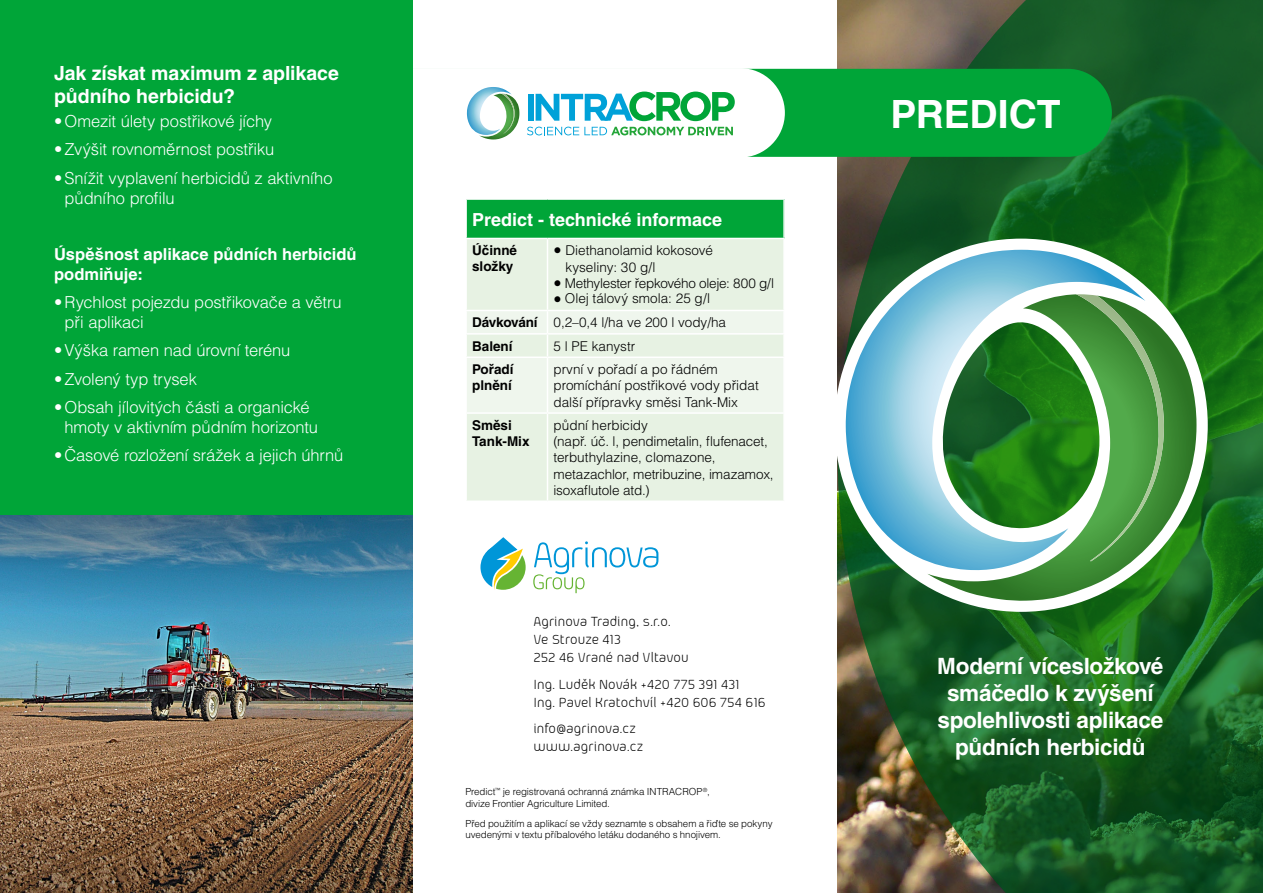
<style>
.page{position:relative;width:1263px;height:893px;background:#fff}
.page>*{position:absolute;margin:0;border:0;box-sizing:border-box;transform-origin:0 0}
.t1{font:700 39px "Helvetica CE";color:#fff}
.t2{font:700 22.5px/27px "Helvetica CE";letter-spacing:-.015em;color:#fff;text-align:center}
.t3{font:700 19.5px/23.4px "Helvetica CE";letter-spacing:-.005em;color:#fff}
.t4{font:700 18px "Helvetica CE";color:#fff}
.t5{font:300 16.5px/19.8px "Helvetica CE";letter-spacing:-.01em;color:#fff}
.t6{font:700 16.5px/19.8px "Helvetica CE";color:#fff}
.t7{font:15px/18px "Aeroportal";letter-spacing:.005em;color:#000}
.t8{font:300 13.5px/16.2px "Helvetica CE";color:#000}
.t9{font:700 13.5px/16.2px "Helvetica CE";color:#000}
.t10{font:300 13.5px "Helvetica CE";letter-spacing:-.02em;color:#000}
.t11{font:300 9.75px/11.7px "Helvetica CE";letter-spacing:-.01em;color:#000}
.s1{font-family:"Calibri";font-weight:400}
.s2{font-weight:700}
</style>
<div class="page">
<svg style="left:838px;top:0;width:425px;height:893px;background:#255f28"></svg>
<svg style="left:837px;top:239px;width:371px;height:373px"></svg>
<svg style="left:927px;top:294px;width:269px;height:307px"></svg>
<svg style="left:1145px;top:264px;width:20px;height:297px;background:#63a15a"></svg>
<svg style="left:846px;top:250px;width:299px;height:321px"></svg>
<div style="left:785px;top:69px;width:327px;height:88px;background:#00a538"></div>
<svg style="left:412px;top:68px;width:373px;height:90px"></svg>
<div style="left:0;top:0;width:412px;height:893px;background:#00a538"></div>
<div style="left:466px;top:199px;width:318px;height:39px;background:#00a538"></div>
<div style="left:467px;top:239px;width:316px;height:261px;background:#e7f2e3"></div>
<hr style="left:465px;top:198px;width:82px;height:2px;background:#fff">
<hr style="left:465px;top:200px;width:2px;height:38px;background:#fff">
<hr style="left:547px;top:198px;width:238px;height:2px;background:#fff">
<hr style="left:783px;top:200px;width:2px;height:38px;background:#fff">
<hr style="left:547px;top:239px;width:1px;height:71px;background:#fff">
<svg style="left:467px;top:310px;width:316px;height:102px;background:#edf5eb"></svg>
<hr style="left:465px;top:356px;width:82px;height:2px;background:#fff">
<hr style="left:547px;top:356px;width:238px;height:2px;background:#fff">
<hr style="left:547px;top:358px;width:1px;height:54px;background:#fff">
<hr style="left:465px;top:412px;width:82px;height:2px;background:#fff">
<hr style="left:547px;top:412px;width:238px;height:2px;background:#fff">
<hr style="left:547px;top:414px;width:1px;height:86px;background:#fff">
<svg style="left:480px;top:537px;width:46px;height:53px"></svg>
<svg style="left:533px;top:541px;width:125px;height:52px"></svg>
<div style="left:452px;top:73px;width:80px;height:80px;background:#fff;border-radius:50%"></div>
<svg style="left:527px;top:127px;width:206px;height:8px"></svg>
<div style="left:528px;top:94px;width:6px;height:27px;background:#00a1d8"></div>
<svg style="left:536px;top:92px;width:199px;height:29px"></svg>
<svg style="left:467px;top:87px;width:52px;height:52px"></svg>
<img style="left:0;top:515px;width:412px;height:378px">
<h3 class="t3" style="left:54px;top:61px;width:286px">Jak získat maximum z aplikace půdního herbicidu?</h3>
<p class="t5" style="left:54px;top:111px;width:220px">• Omezit úlety postřikové jíchy</p>
<p class="t5" style="left:54px;top:140px;width:222px">• Zvýšit rovnoměrnost postřiku</p>
<p class="t5" style="left:64px;top:168px;width:270px;text-indent:-10px">• Snížit vyplavení herbicidů z aktivního půdního profilu</p>
<p class="t6" style="left:54px;top:244px;width:304px">Úspěšnost aplikace půdních herbicidů podmiňuje:</p>
<p class="t5" style="left:64px;top:293px;width:279px;text-indent:-10px">• Rychlost pojezdu postřikovače a větru při aplikaci</p>
<p class="t5" style="left:54px;top:341px;width:238px">• Výška ramen nad úrovní terénu</p>
<p class="t5" style="left:54px;top:369px;width:144px">• Zvolený typ trysek</p>
<p class="t5" style="left:64px;top:397px;width:255px;text-indent:-10px">• Obsah jílovitých části a organické hmoty v aktivním půdním horizontu</p>
<p class="t5" style="left:54px;top:445px;width:291px">• Časové rozložení srážek a jejich úhrnů</p>
<h3 class="t4" style="left:472px;top:209px;width:252px">Predict - technické informace</h3>
<p class="t9" style="left:472px;top:242px;width:47px">Účinné složky</p>
<p class="t8" style="left:565px;top:243px;width:149px;text-indent:-12px"><span class="s1">●</span> Diethanolamid kokosové kyseliny: 30 g/l</p>
<p class="t10" style="left:553px;top:275px;width:222px"><span class="s1">●</span> Methylester řepkového oleje: 800 g/l</p>
<p class="t8" style="left:472px;top:286px;width:255px;line-height:24.6px;text-indent:81px"><span class="s1">●</span> Olej tálový smola: 25 g/l<br><span class="s2">Dávkování</span> 0,2–0,4 l/ha ve 200 l vody/ha</p>
<p class="t9" style="left:472px;top:338px;width:42px">Balení</p>
<p class="t8" style="left:553px;top:338px;width:83px">5 l PE kanystr</p>
<p class="t9" style="left:472px;top:361px;width:43px">Pořadí plnění</p>
<p class="t8" style="left:553px;top:361px;width:207px">první v pořadí a po řádném promíchání postřikové vody přidat další přípravky směsi Tank-Mix</p>
<p class="t9" style="left:472px;top:417px;width:59px">Směsi<br>Tank-Mix</p>
<p class="t8" style="left:553px;top:417px;width:222px">půdní herbicidy<br>(např. úč. l, pendimetalin, flufenacet, terbuthylazine, clomazone, metazachlor, metribuzine, imazamox, isoxaflutole atd.)</p>
<p class="t7" style="left:533px;top:613px;width:157px">Agrinova Trading, s.r.o.<br>Ve Strouze 413<br>252 46 Vrané nad Vltavou</p>
<p class="t7" style="left:533px;top:675px;width:234px">Ing. Luděk Novák +420 775 391 431<br>Ing. Pavel Kratochvíl +420 606 754 616</p>
<p class="t7" style="left:533px;top:720px;width:111px">info@agrinova.cz www.agrinova.cz</p>
<p class="t11" style="left:465px;top:786px;width:246px">Predict<sup>™</sup> je registrovaná ochranná známka INTRACROP<sup>®</sup>, divize Frontier Agriculture Limited.</p>
<p class="t11" style="left:465px;top:817px;width:309px">Před použitím a aplikací se vždy seznamte s obsahem a řiďte se pokyny uvedenými v textu příbalového letáku dodaného s hnojivem.</p>
<h1 class="t1" style="left:890px;top:92px;width:172px">Predict</h1>
<h2 class="t2" style="left:937px;top:653px;width:228px">Moderní vícesložkové smáčedlo k zvýšení spolehlivosti aplikace půdních herbicidů</h2>
</div>
